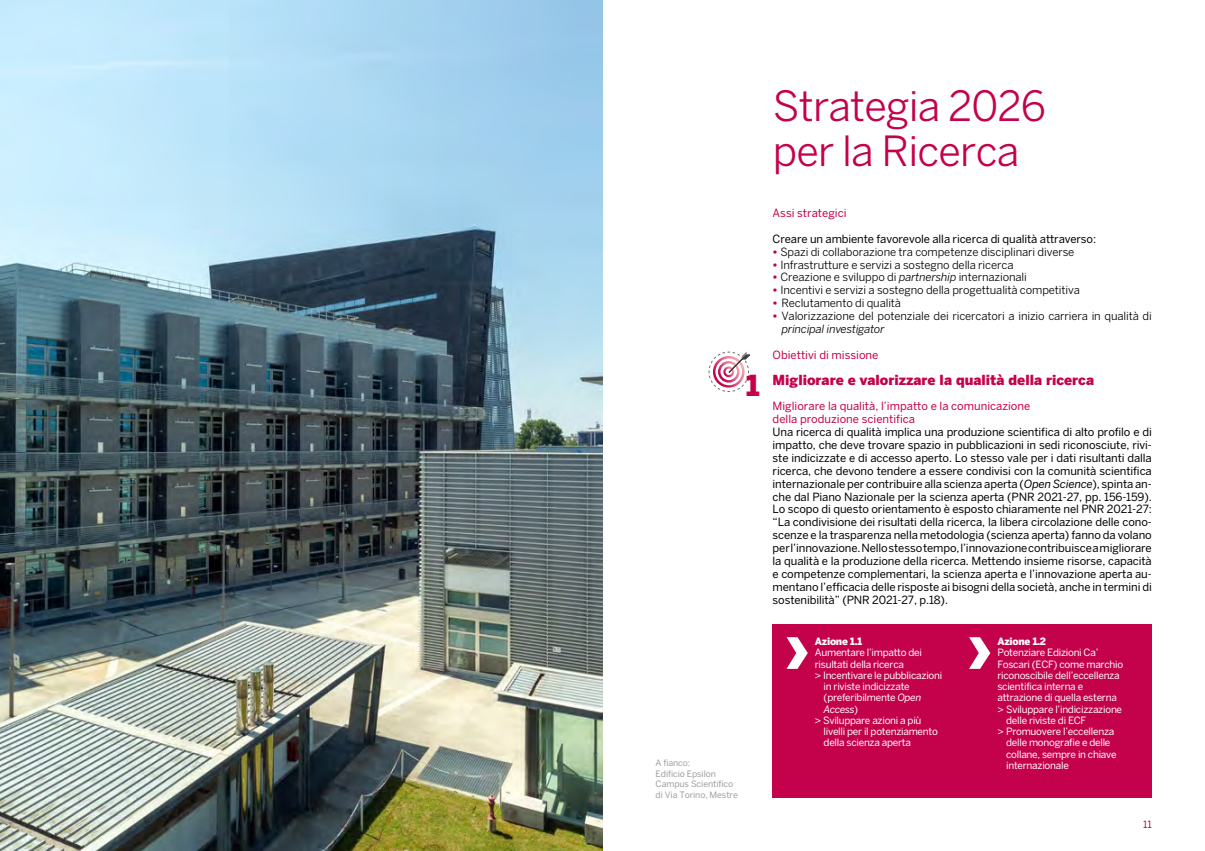
<style>
.page{position:relative;width:1205px;height:851px;background:#fff}
.page>*{position:absolute;margin:0;border:0;box-sizing:border-box;transform-origin:0 0}
.t1{font:41.25px/45px "Benton Sans";letter-spacing:-.02em;color:#c4014b}
.t2{font:900 28.75px "Benton Sans";color:#c4014b}
.t3{font:900 13.75px "Benton Sans";color:#c4014b}
.t4{font:11.25px/12.9px "Benton Sans";letter-spacing:-.01em;color:#000;text-align:justify}
.t5{font:11.25px/12.9px "Benton Sans";letter-spacing:-.01em;color:#000}
.t6{font:11.25px/12.9px "Benton Sans";color:#c4014b}
.t7{font:10px "Benton Sans";letter-spacing:-.025em;color:#fff}
.t8{font:900 10px "Benton Sans";letter-spacing:-.025em;color:#fff}
.t9{font:italic 10px "Benton Sans";letter-spacing:-.035em;color:#fff}
.t10{font:10px "Benton Sans";color:#c4014b}
.t11{font:8.75px/10.5px "Benton Sans";letter-spacing:-.01em;color:#9d9d9c}
.s1{font-weight:900;color:#c4014b}
.s2{font-style:italic}
.s3{font-style:normal}
</style>
<div class="page">
<img style="left:0;top:0;width:602px;height:850px">
<svg style="left:709px;top:351px;width:41px;height:41px"></svg>
<div style="left:772px;top:624px;width:380px;height:173px;background:#c4014b"></div>
<svg style="left:786px;top:637px;width:22px;height:31px"></svg>
<svg style="left:969px;top:637px;width:21px;height:31px"></svg>
<h1 class="t1" style="left:773px;top:83px;width:275px">Strategia 2026 per la Ricerca</h1>
<p class="t6" style="left:772px;top:206px;width:75px">Assi strategici</p>
<p class="t4" style="left:772px;top:232px;width:325px">Creare un ambiente favorevole alla ricerca di qualità attraverso:</p>
<p class="t5" style="left:772px;top:245px;width:303px"><span class="s1">•</span> Spazi di collaborazione tra competenze disciplinari diverse</p>
<p class="t5" style="left:772px;top:258px;width:242px"><span class="s1">•</span> Infrastrutture e servizi a sostegno della ricerca</p>
<p class="t5" style="left:772px;top:271px;width:256px"><span class="s1">•</span> Creazione e sviluppo di <span class="s2">partnership</span> internazionali</p>
<p class="t5" style="left:772px;top:284px;width:309px"><span class="s1">•</span> Incentivi e servizi a sostegno della progettualità competitiva</p>
<p class="t5" style="left:772px;top:296px;width:130px"><span class="s1">•</span> Reclutamento di qualità</p>
<p class="t5" style="left:781px;top:309px;width:372px;text-indent:-9px"><span class="s1">•</span> Valorizzazione del potenziale dei ricercatori a inizio carriera in qualità di <span class="s2">principal investigator</span></p>
<p class="t6" style="left:772px;top:348px;width:107px">Obiettivi di missione</p>
<p class="t3" style="left:772px;top:371px;width:323px">Migliorare e valorizzare la qualità della ricerca</p>
<p class="t6" style="left:772px;top:399px;width:259px">Migliorare la qualità, l’impatto e la comunicazione della produzione scientifica</p>
<p class="t4" style="left:772px;top:425px;width:381px">Una ricerca di qualità implica una produzione scientifica di alto profilo e di impatto, che deve trovare spazio in pubblicazioni in sedi riconosciute, rivi&shy;ste indicizzate e di accesso aperto. Lo stesso vale per i dati risultanti dalla ricerca, che devono tendere a essere condivisi con la comunità scientifica internazionale per contribuire alla scienza aperta (<span class="s2">Open Science</span>), spinta an&shy;che dal Piano Nazionale per la scienza aperta (PNR 2021-27, pp. 156-159).<br>Lo scopo di questo orientamento è esposto chiaramente nel PNR 2021-27: “La condivisione dei risultati della ricerca, la libera circolazione delle cono&shy;scenze e la trasparenza nella metodologia (scienza aperta) fanno da volano per l’innovazione. Nello stesso tempo, l’innovazione contribuisce a migliorare la qualità e la produzione della ricerca. Mettendo insieme risorse, capacità e competenze complementari, la scienza aperta e l’innovazione aperta au&shy;mentano l’efficacia delle risposte ai bisogni della società, anche in termini di sostenibilità” (PNR 2021-27, p.18).</p>
<p class="t8" style="left:815px;top:635px;width:49px">Azione 1.1</p>
<p class="t7" style="left:815px;top:646px;width:109px">Aumentare l’impatto dei</p>
<p class="t7" style="left:815px;top:658px;width:91px">risultati della ricerca</p>
<p class="t7" style="left:815px;top:669px;width:129px">&gt; Incentivare le pubblicazioni</p>
<p class="t7" style="left:823px;top:680px;width:88px">in riviste indicizzate</p>
<p class="t7" style="left:823px;top:691px;width:99px">(preferibilmente <span class="s2">Open</span></p>
<p class="t9" style="left:823px;top:703px;width:36px">Access<span class="s3">)</span></p>
<p class="t7" style="left:815px;top:714px;width:108px">&gt; Sviluppare azioni a più</p>
<p class="t7" style="left:823px;top:725px;width:116px">livelli per il potenziamento</p>
<p class="t7" style="left:823px;top:736px;width:89px">della scienza aperta</p>
<h2 class="t2" style="left:746px;top:368px;width:15px">1</h2>
<p class="t8" style="left:997px;top:635px;width:50px">Azione 1.2</p>
<p class="t7" style="left:997px;top:646px;width:103px">Potenziare Edizioni Ca’</p>
<p class="t7" style="left:997px;top:658px;width:127px">Foscari (ECF) come marchio</p>
<p class="t7" style="left:997px;top:669px;width:124px">riconoscibile dell’eccellenza</p>
<p class="t7" style="left:997px;top:680px;width:87px">scientifica interna e</p>
<p class="t7" style="left:997px;top:691px;width:121px">attrazione di quella esterna</p>
<p class="t7" style="left:997px;top:703px;width:126px">&gt; Sviluppare l’indicizzazione</p>
<p class="t7" style="left:1006px;top:714px;width:82px">delle riviste di ECF</p>
<p class="t7" style="left:997px;top:725px;width:118px">&gt; Promuovere l’eccellenza</p>
<p class="t7" style="left:1006px;top:736px;width:106px">delle monografie e delle</p>
<p class="t7" style="left:1006px;top:748px;width:112px">collane, sempre in chiave</p>
<p class="t11" style="left:656px;top:757px;width:36px">A fianco:</p>
<p class="t7" style="left:1006px;top:759px;width:64px">internazionale</p>
<p class="t11" style="left:656px;top:768px;width:84px">Edificio Epsilon<br>Campus Scientifico di Via Torino, Mestre</p>
<p class="t10" style="left:1143px;top:818px;width:10px">11</p>
</div>
